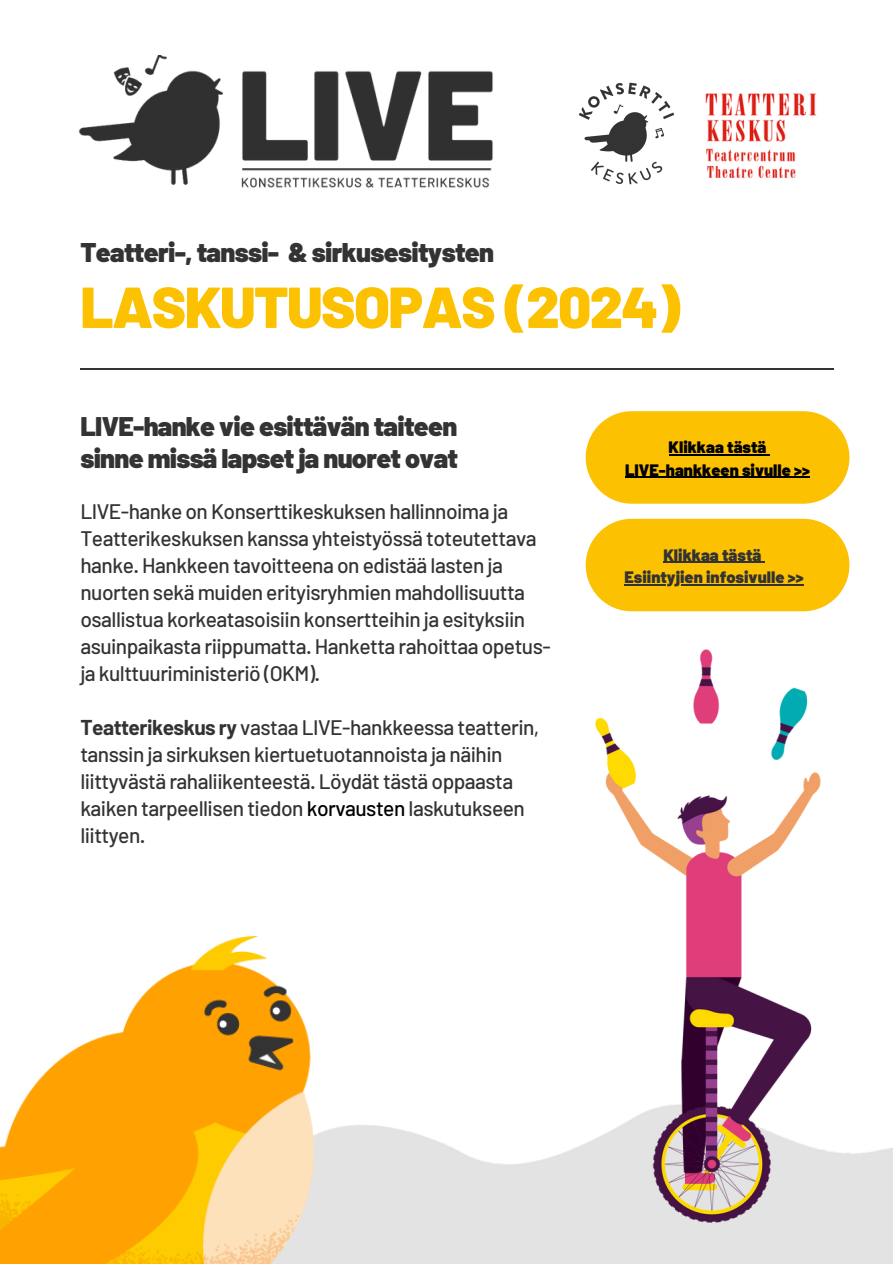
<style>
.page{position:relative;width:893px;height:1264px;background:#fff}
.page>*{position:absolute;margin:0;border:0;box-sizing:border-box;transform-origin:0 0}
.t1{font:900 57.6px "Barlow";letter-spacing:-.025em;color:#fcc101}
.t2{font:900 27px/31.5px "Barlow";letter-spacing:-.025em;color:#333}
.t3{font:500 21px/27px "Barlow";letter-spacing:-.025em;color:#343333}
.t4{font:900 16.5px "Barlow";color:#333}
.t5{font:900 16.5px "Barlow";color:#000}
.s1{font-weight:700}
.s2{color:#000}
</style>
<div class="page">
<hr style="left:80px;top:369px;width:753px;height:1px;background:#343333">
<img style="left:0;top:936px;width:372px;height:327px">
<div style="left:585px;top:411px;width:264px;height:93px;background:#fcc101;border-radius:46px"></div>
<img style="left:78px;top:56px;width:415px;height:132px">
<img style="left:578px;top:82px;width:97px;height:103px">
<img style="left:705px;top:93px;width:112px;height:86px">
<div style="left:585px;top:519px;width:264px;height:92px;background:#fcc101;border-radius:46px"></div>
<img style="left:545px;top:649px;width:338px;height:586px">
<hr style="left:668px;top:454px;width:98px;height:1px;background:#000">
<hr style="left:625px;top:476px;width:185px;height:2px;background:#000">
<hr style="left:663px;top:561px;width:98px;height:2px;background:#333">
<hr style="left:624px;top:584px;width:179px;height:1px;background:#333">
<p class="t2" style="left:80px;top:235px;width:415px">Teatteri-, tanssi- &amp; sirkusesitysten</p>
<p class="t1" style="left:80px;top:270px;width:601px">LASKUTUSOPAS (2024)</p>
<p class="t2" style="left:80px;top:410px;width:379px">LIVE-hanke vie esittävän taiteen sinne missä lapset ja nuoret ovat</p>
<p class="t3" style="left:80px;top:497px;width:472px">LIVE-hanke on Konserttikeskuksen hallinnoima ja Teatterikeskuksen kanssa yhteistyössä toteutettava hanke. Hankkeen tavoitteena on edistää lasten ja nuorten sekä muiden erityisryhmien mahdollisuutta osallistua korkeatasoisiin konsertteihin ja esityksiin asuinpaikasta riippumatta. Hanketta rahoittaa opetus&shy;ja kulttuuriministeriö (OKM).</p>
<p class="t3" style="left:80px;top:713px;width:460px"><span class="s1">Teatterikeskus ry</span> vastaa LIVE-hankkeessa teatterin, tanssin ja sirkuksen kiertuetuotannoista ja näihin liittyvästä rahaliikenteestä. Löydät tästä oppaasta kaiken tarpeellisen tiedon <span class="s2">korvausten</span> laskutukseen liittyen.</p>
<h2 class="t5" style="left:668px;top:436px;width:99px">Klikkaa tästä</h2>
<h2 class="t5" style="left:625px;top:459px;width:186px">LIVE-hankkeen sivulle &gt;&gt;</h2>
<p class="t4" style="left:663px;top:544px;width:99px">Klikkaa tästä</p>
<p class="t4" style="left:624px;top:566px;width:180px">Esiintyjien infosivulle &gt;&gt;</p>
</div>
